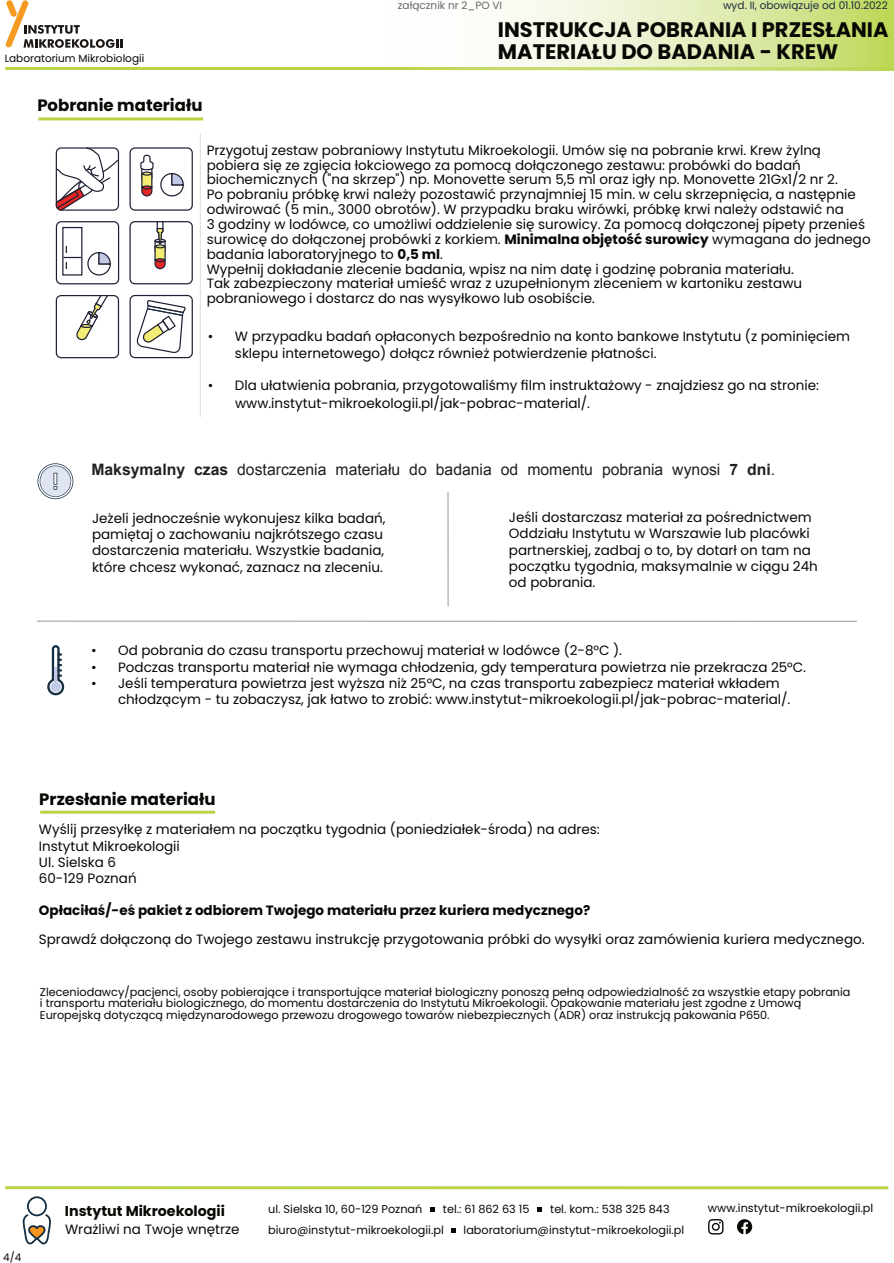
<style>
.page{position:relative;width:894px;height:1263px;background:#fff}
.page>*{position:absolute;margin:0;border:0;box-sizing:border-box;transform-origin:0 0}
.t1{font:700 21px "Poppins";color:#080704}
.t2{font:700 16.5px "Poppins";color:#080704}
.t3{font:15.75px "Arial";color:#231f20}
.t4{font:700 14.25px "Poppins";color:#080704}
.t5{font:13.5px/16.4px "Poppins";color:#080704}
.t6{font:700 13.5px "Poppins";color:#080704}
.t7{font:11.25px/11.2px "Poppins";color:#080704}
.t8{font:10.5px "Poppins";color:#1d2d3f}
.t9{font:10.5px "Poppins";color:#080704}
.t10{font:10.5px "Poppins";color:#676665}
.s1{font-weight:700}
.s2{font-family:"Lucida Grande"}
</style>
<div class="page">
<svg style="left:37px;top:463px;width:36px;height:36px"></svg>
<hr style="left:7px;top:67px;width:886px;height:3px;background:#b7d447">
<hr style="left:37px;top:621px;width:819px;height:1px;background:#989796">
<hr style="left:447px;top:493px;width:1px;height:113px;background:#989796">
<img style="left:402px;top:0;width:491px;height:70px">
<svg style="left:6px;top:0;width:117px;height:48px"></svg>
<hr style="left:7px;top:1186px;width:879px;height:3px;background:#b7d447">
<svg style="left:451px;top:1228px;width:5px;height:5px"></svg>
<svg style="left:430px;top:1207px;width:4px;height:5px"></svg>
<svg style="left:537px;top:1207px;width:4px;height:5px"></svg>
<svg style="left:22px;top:1213px;width:29px;height:32px"></svg>
<div style="left:27px;top:1196px;width:20px;height:20px;border:2px solid #132e42;border-radius:50%"></div>
<svg style="left:737px;top:1219px;width:14px;height:15px"></svg>
<svg style="left:708px;top:1219px;width:15px;height:15px"></svg>
<hr style="left:40px;top:117px;width:161px;height:3px;background:#b7d447">
<hr style="left:42px;top:811px;width:171px;height:3px;background:#b7d447">
<hr style="left:200px;top:134px;width:1px;height:282px;background:#dadcdd">
<svg style="left:55px;top:149px;width:65px;height:60px"></svg>
<div style="left:56px;top:147px;width:63px;height:64px;border:1px solid #1f1e32;border-radius:5px"></div>
<div style="left:141px;top:173px;width:11px;height:15px;background:#f3ec75;border:1px solid #1f1e32"></div>
<div style="left:142px;top:172px;width:10px;height:4px;border:1px solid #1f1e32;border-radius:50%"></div>
<svg style="left:141px;top:186px;width:12px;height:11px"></svg>
<div style="left:142px;top:185px;width:10px;height:5px;border:1px solid #1f1e32;border-radius:50%"></div>
<svg style="left:140px;top:154px;width:14px;height:21px"></svg>
<svg style="left:160px;top:172px;width:24px;height:25px"></svg>
<div style="left:129px;top:147px;width:64px;height:64px;border:1px solid #1f1e32;border-radius:5px"></div>
<svg style="left:87px;top:252px;width:24px;height:24px"></svg>
<div style="left:62px;top:227px;width:20px;height:49px;background:#fff;border:1px solid #1f1e32"></div>
<svg style="left:63px;top:246px;width:18px;height:23px"></svg>
<div style="left:56px;top:221px;width:63px;height:63px;border:1px solid #1f1e32;border-radius:5px"></div>
<div style="left:56px;top:295px;width:63px;height:63px;border:1px solid #1f1e32;border-radius:5px"></div>
<svg style="left:75px;top:295px;width:34px;height:46px"></svg>
<div style="left:129px;top:295px;width:64px;height:63px;border:1px solid #1f1e32;border-radius:5px"></div>
<svg style="left:136px;top:300px;width:50px;height:54px"></svg>
<div style="left:129px;top:221px;width:64px;height:63px;border:1px solid #1f1e32;border-radius:5px"></div>
<svg style="left:154px;top:221px;width:12px;height:63px"></svg>
<svg style="left:47px;top:645px;width:18px;height:51px"></svg>
<p class="t10" style="left:397px;top:-2px;width:106px">załącznik nr 2_PO VI</p>
<p class="t8" style="left:722px;top:-2px;width:166px">wyd. II, obowiązuje od 01.10.2022</p>
<h1 class="t1" style="left:497px;top:15px;width:392px">INSTRUKCJA POBRANIA I PRZESŁANIA</h1>
<p class="t9" style="left:5px;top:50px;width:141px">Laboratorium Mikrobiologii</p>
<h1 class="t1" style="left:497px;top:37px;width:341px">MATERIAŁU DO BADANIA - KREW</h1>
<p class="t2" style="left:37px;top:94px;width:166px">Pobranie materiału</p>
<p class="t5" style="left:207px;top:143px;width:665px;line-height:14.9px">Przygotuj zestaw pobraniowy Instytutu Mikroekologii. Umów się na pobranie krwi. Krew żylną pobiera się ze zgięcia łokciowego za pomocą dołączonego zestawu: probówki do badań biochemicznych ("na skrzep") np. Monovette serum 5,5 ml oraz igły np. Monovette 21Gx1/2 nr 2.<br>Po pobraniu próbkę krwi należy pozostawić przynajmniej 15 min. w celu skrzepnięcia, a następnie odwirować (5 min., 3000 obrotów). W przypadku braku wirówki, próbkę krwi należy odstawić na<br>3 godziny w lodówce, co umożliwi oddzielenie się surowicy. Za pomocą dołączonej pipety przenieś surowicę do dołączonej probówki z korkiem. <span class="s1">Minimalna objętość surowicy</span> wymagana do jednego badania laboratoryjnego to <span class="s1">0,5 ml</span>.<br>Wypełnij dokładanie zlecenie badania, wpisz na nim datę i godzinę pobrania materiału.<br>Tak zabezpieczony materiał umieść wraz z uzupełnionym zleceniem w kartoniku zestawu pobraniowego i dostarcz do nas wysyłkowo lub osobiście.</p>
<p class="t5" style="left:235px;top:328px;width:616px;text-indent:-27px">• W przypadku badań opłaconych bezpośrednio na konto bankowe Instytutu (z pominięciem sklepu internetowego) dołącz również potwierdzenie płatności.</p>
<p class="t5" style="left:235px;top:376px;width:585px;line-height:18.3px;text-indent:-27px">• Dla ułatwienia pobrania, przygotowaliśmy film instruktażowy - znajdziesz go na stronie: www.instytut-mikroekologii.pl/jak-pobrac-material/.</p>
<p class="t3" style="left:91px;top:464px;width:685px"><span class="s1">Maksymalny czas</span> dostarczenia materiału do badania od momentu pobrania wynosi <span class="s1">7 dni</span>.</p>
<p class="t5" style="left:92px;top:510px;width:297px">Jez<span class="s2">̇</span>eli jednoczes<span class="s2">́</span>nie wykonujesz kilka badan<span class="s2">́</span>, pamie<span class="s2">̨</span>taj o zachowaniu najkrótszego czasu dostarczenia materiału. Wszystkie badania, które chcesz wykonac<span class="s2">́</span>, zaznacz na zleceniu.</p>
<p class="t5" style="left:509px;top:509px;width:310px">Jes<span class="s2">́</span>li dostarczasz materiał za pos<span class="s2">́</span>rednictwem Oddziału Instytutu w Warszawie lub placówki partnerskiej, zadbaj o to, by dotarł on tam na pocza<span class="s2">̨</span>tku tygodnia, maksymalnie w cia<span class="s2">̨</span>gu 24h od pobrania.</p>
<p class="t5" style="left:91px;top:642px;width:532px">• Od pobrania do czasu transportu przechowuj materiał w lodówce (2-8°C ).</p>
<p class="t5" style="left:91px;top:659px;width:716px">• Podczas transportu materiał nie wymaga chłodzenia, gdy temperatura powietrza nie przekracza 25°C.</p>
<p class="t5" style="left:118px;top:675px;width:673px;text-indent:-27px">• Jes<span class="s2">́</span>li temperatura powietrza jest wyz<span class="s2">̇</span>sza niz<span class="s2">̇</span>25°C, na czas transportu zabezpiecz materiał wkładem chłodza<span class="s2">̨</span>cym - tu zobaczysz, jak łatwo to zrobic<span class="s2">́</span>: www.instytut-mikroekologii.pl/jak-pobrac-material/.</p>
<p class="t2" style="left:39px;top:787px;width:178px">Przesłanie materiału</p>
<p class="t5" style="left:39px;top:821px;width:562px">Wys<span class="s2">́</span>lij przesyłke<span class="s2">̨</span>z materiałem na pocza<span class="s2">̨</span>tku tygodnia (poniedziałek-s<span class="s2">́</span>roda) na adres:<br>Instytut Mikroekologii<br>Ul. Sielska 6<br>60-129 Poznan<span class="s2">́</span></p>
<p class="t6" style="left:39px;top:900px;width:552px">Opłaciłas<span class="s2">́</span>/-es<span class="s2">́</span>pakiet z odbiorem Twojego materiału przez kuriera medycznego?</p>
<p class="t5" style="left:39px;top:931px;width:826px">Sprawdz<span class="s2">́</span>doła<span class="s2">̨</span>czona<span class="s2">̨</span>do Twojego zestawu instrukcje<span class="s2">̨</span>przygotowania próbki do wysyłki oraz zamówienia kuriera medycznego.</p>
<p class="t7" style="left:40px;top:987px;width:811px">Zleceniodawcy/pacjenci, osoby pobierające i transportujące materiał biologiczny ponoszą pełną odpowiedzialność za wszystkie etapy pobrania i transportu materiału biologicznego, do momentu dostarczenia do Instytutu Mikroekologii. Opakowanie materiału jest zgodne z Umową<br>Europejską dotyczącą międzynarodowego przewozu drogowego towarów niebezpiecznych (ADR) oraz instrukcją pakowania P650.</p>
<p class="t9" style="left:3px;top:1250px;width:20px">4/4</p>
<p class="t4" style="left:65px;top:1201px;width:162px">Instytut Mikroekologii</p>
<p class="t7" style="left:268px;top:1203px;width:156px">ul. Sielska 10, 60-129 Poznań</p>
<p class="t5" style="left:65px;top:1221px;width:176px">Wrażliwi na Twoje wnętrze</p>
<p class="t7" style="left:443px;top:1203px;width:88px">tel.: 61 862 63 15</p>
<p class="t7" style="left:550px;top:1203px;width:121px">tel. kom.: 538 325 843</p>
<p class="t7" style="left:268px;top:1224px;width:177px">biuro@instytut-mikroekologii.pl</p>
<p class="t7" style="left:463px;top:1224px;width:222px">laboratorium@instytut-mikroekologii.pl</p>
<p class="t7" style="left:707px;top:1203px;width:167px">www.instytut-mikroekologii.pl</p>
</div>
